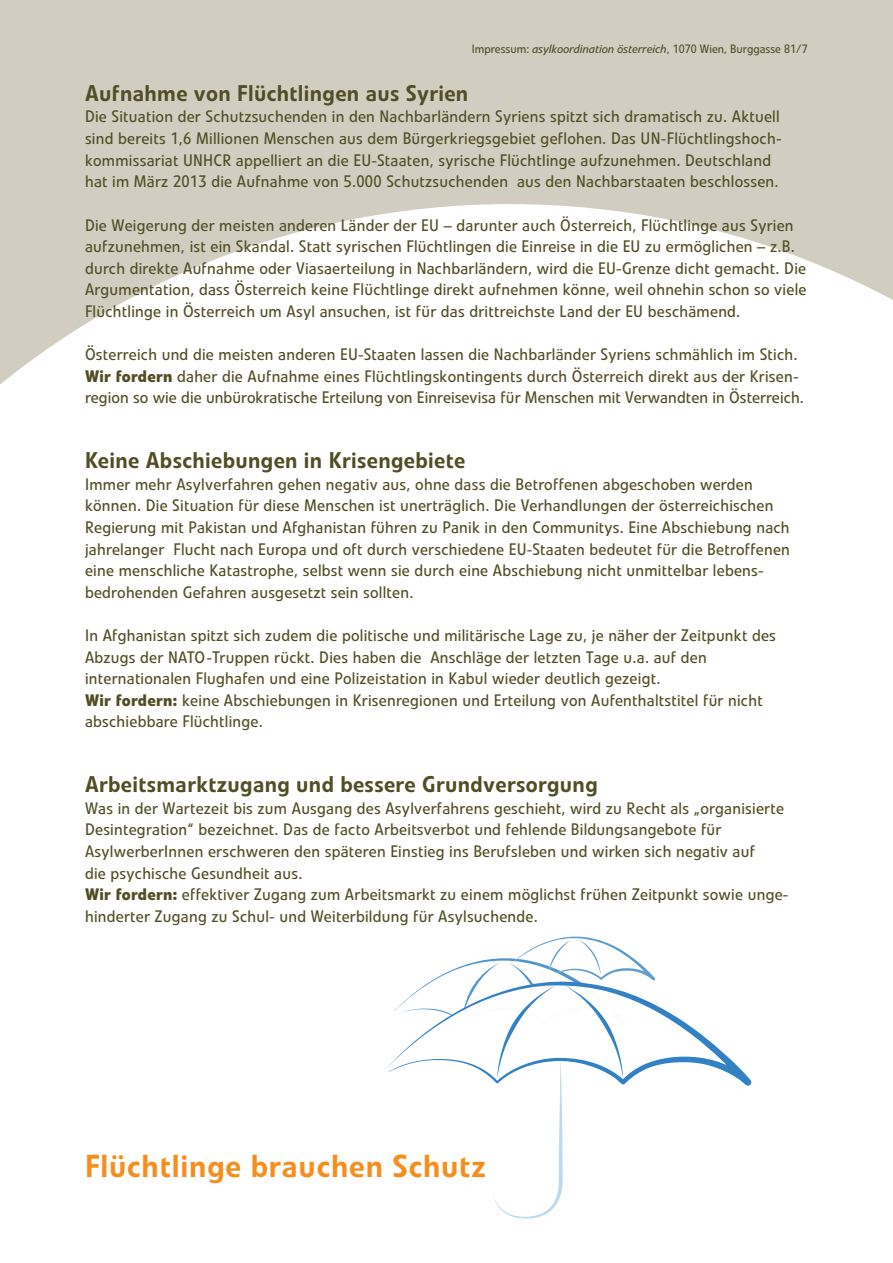
<style>
.page{position:relative;width:893px;height:1263px;background:#d2cdc1}
.page>*{position:absolute;margin:0;border:0;box-sizing:border-box;transform-origin:0 0}
.t1{font:500 31.5px "Linotype Veto";letter-spacing:.025em;color:#f68e1e}
.t2{font:500 22.5px "Linotype Veto";letter-spacing:.015em;color:#514e25}
.t3{font:16.5px/21.6px "Linotype Veto";letter-spacing:.015em;color:#514e25}
.t4{font:12px "Linotype Veto";color:#514e25}
.s1{font-style:italic}
.s2{font-weight:700}
</style>
<div class="page">
<div style="left:0;top:204px;width:893px;height:1059px;background:#fff"></div>
<div style="left:254px;top:910px;width:554px;height:351px;background:#fff;border-radius:50%"></div>
<img style="left:518px;top:937px;width:137px;height:43px">
<img style="left:430px;top:958px;width:198px;height:24px">
<img style="left:514px;top:959px;width:48px;height:14px">
<svg style="left:386px;top:982px;width:365px;height:236px"></svg>
<p class="t4" style="left:472px;top:41px;width:338px">Impressum: <span class="s1">asylkoordination österreich</span>, 1070 Wien, Burggasse 81/7</p>
<h2 class="t2" style="left:85px;top:79px;width:385px">Aufnahme von Flüchtlingen aus Syrien</h2>
<p class="t3" style="left:85px;top:106px;width:698px">Die Situation der Schutzsuchenden in den Nachbarländern Syriens spitzt sich dramatisch zu. Aktuell sind bereits 1,6 Millionen Menschen aus dem Bürgerkriegsgebiet geflohen. Das UN-Flüchtlingshoch&shy;kommissariat UNHCR appelliert an die EU-Staaten, syrische Flüchtlinge aufzunehmen. Deutschland hat im März 2013 die Aufnahme von 5.000 Schutzsuchenden aus den Nachbarstaaten beschlossen.</p>
<p class="t3" style="left:85px;top:214px;width:723px">Die Weigerung der meisten anderen Länder der EU – darunter auch Österreich, Flüchtlinge aus Syrien aufzunehmen, ist ein Skandal. Statt syrischen Flüchtlingen die Einreise in die EU zu ermöglichen – z.B. durch direkte Aufnahme oder Viasaerteilung in Nachbarländern, wird die EU-Grenze dicht gemacht. Die Argumentation, dass Österreich keine Flüchtlinge direkt aufnehmen könne, weil ohnehin schon so viele Flüchtlinge in Österreich um Asyl ansuchen, ist für das drittreichste Land der EU beschämend.</p>
<p class="t3" style="left:85px;top:344px;width:720px">Österreich und die meisten anderen EU-Staaten lassen die Nachbarländer Syriens schmählich im Stich.<br><span class="s2">Wir fordern</span> daher die Aufnahme eines Flüchtlingskontingents durch Österreich direkt aus der Krisen - region so wie die unbürokratische Erteilung von Einreisevisa für Menschen mit Verwandten in Österreich.</p>
<h2 class="t2" style="left:85px;top:447px;width:382px">Keine Abschiebungen in Krisengebiete</h2>
<p class="t3" style="left:85px;top:473px;width:706px">Immer mehr Asylverfahren gehen negativ aus, ohne dass die Betroffenen abgeschoben werden können. Die Situation für diese Menschen ist unerträglich. Die Verhandlungen der österreichischen Regierung mit Pakistan und Afghanistan führen zu Panik in den Communitys. Eine Abschiebung nach jahrelanger Flucht nach Europa und oft durch verschiedene EU-Staaten bedeutet für die Betroffenen eine menschliche Katastrophe, selbst wenn sie durch eine Abschiebung nicht unmittelbar lebens - bedrohenden Gefahren ausgesetzt sein sollten.</p>
<p class="t3" style="left:85px;top:625px;width:692px">In Afghanistan spitzt sich zudem die politische und militärische Lage zu, je näher der Zeitpunkt des Abzugs der NATO-Truppen rückt. Dies haben die Anschläge der letzten Tage u.a. auf den internationalen Flughafen und eine Polizeistation in Kabul wieder deutlich gezeigt.<br><span class="s2">Wir fordern:</span> keine Abschiebungen in Krisenregionen und Erteilung von Aufenthaltstitel für nicht abschiebbare Flüchtlinge.</p>
<h2 class="t2" style="left:85px;top:771px;width:514px">Arbeitsmarktzugang und bessere Grundversorgung</h2>
<p class="t3" style="left:85px;top:797px;width:705px">Was in der Wartezeit bis zum Ausgang des Asylverfahrens geschieht, wird zu Recht als „organisierte Desintegration“ bezeichnet. Das de facto Arbeitsverbot und fehlende Bildungsangebote für AsylwerberInnen erschweren den späteren Einstieg ins Berufsleben und wirken sich negativ auf<br>die psychische Gesundheit aus.<br><span class="s2">Wir fordern:</span> effektiver Zugang zum Arbeitsmarkt zu einem möglichst frühen Zeitpunkt sowie unge&shy;hinderter Zugang zu Schul- und Weiterbildung für Asylsuchende.</p>
<h1 class="t1" style="left:85px;top:1147px;width:402px">Flüchtlinge brauchen Schutz</h1>
</div>
